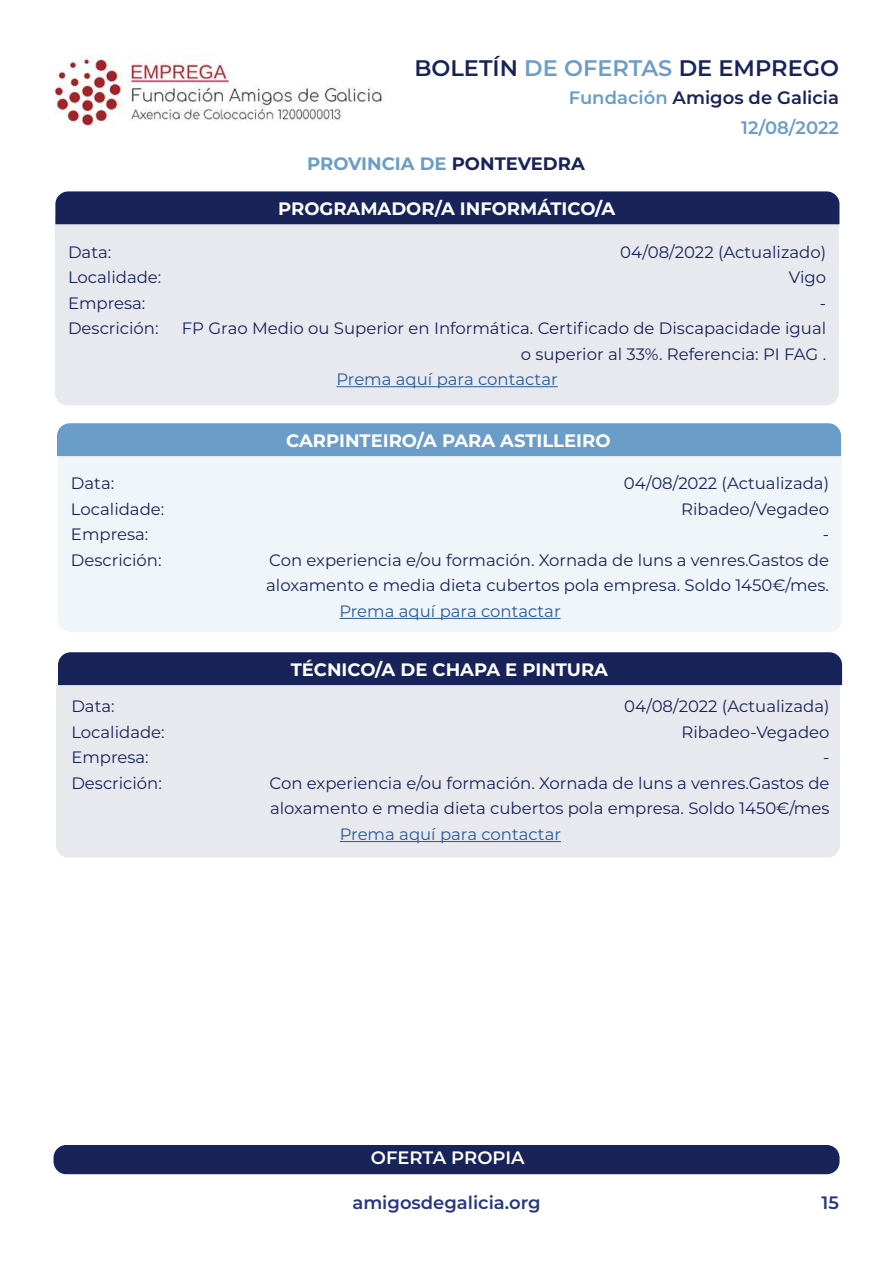
<style>
.page{position:relative;width:893px;height:1263px;background:#fff}
.page>*{position:absolute;margin:0;border:0;box-sizing:border-box;transform-origin:0 0}
.t1{font:600 22.5px "Montserrat";color:#172359}
.t2{font:700 18px "Montserrat";color:#fff}
.t3{font:600 18px/30.3px "Montserrat";color:#6a9dc8;text-align:right}
.t4{font:600 18px "Montserrat";color:#283583}
.t5{font:700 18px "Montserrat";color:#6a9dc8}
.t6{font:600 18px "Montserrat";color:#fff}
.t7{font:16.5px/25.5px "Montserrat";color:#172359}
.t8{font:16.5px "Montserrat";color:#275b9b}
.s1{color:#6a9dc8}
.s2{color:#172359}
</style>
<div class="page">
<img style="left:55px;top:54px;width:327px;height:73px">
<div style="left:54px;top:1145px;width:785px;height:29px;background:#172359;border-radius:13px"></div>
<div style="left:55px;top:224px;width:784px;height:181px;background:#e8e9ee"></div>
<div style="left:55px;top:191px;width:784px;height:33px;background:#172359"></div>
<hr style="left:336px;top:386px;width:222px;height:1px;background:#275b9b">
<div style="left:56px;top:683px;width:784px;height:175px;background:#e8e9ee"></div>
<div style="left:58px;top:652px;width:784px;height:33px;background:#172359"></div>
<hr style="left:340px;top:841px;width:221px;height:1px;background:#275b9b">
<div style="left:58px;top:452px;width:784px;height:180px;background:#f0f5f9"></div>
<div style="left:57px;top:423px;width:784px;height:33px;background:#6a9dc8"></div>
<hr style="left:339px;top:618px;width:222px;height:1px;background:#275b9b">
<h1 class="t1" style="left:414px;top:52px;width:426px">BOLETÍN <span class="s1">DE OFERTAS</span> DE EMPREGO</h1>
<p class="t3" style="left:569px;top:81px;width:272px">Fundación <span class="s2">Amigos de Galicia<br></span>12/08/2022</p>
<p class="t5" style="left:307px;top:150px;width:279px">PROVINCIA DE <span class="s2">PONTEVEDRA</span></p>
<p class="t2" style="left:278px;top:196px;width:339px">PROGRAMADOR/A INFORMÁTICO/A</p>
<p class="t7" style="left:68px;top:238px;width:45px">Data:</p>
<p class="t7" style="left:620px;top:238px;width:207px">04/08/2022 (Actualizado)</p>
<p class="t7" style="left:68px;top:264px;width:95px">Localidade:</p>
<p class="t7" style="left:789px;top:264px;width:39px">Vigo</p>
<p class="t7" style="left:68px;top:289px;width:79px">Empresa:</p>
<p class="t7" style="left:820px;top:289px;width:8px">-</p>
<p class="t7" style="left:68px;top:315px;width:92px">Descrición:</p>
<p class="t7" style="left:182px;top:315px;width:646px;text-align:right">FP Grao Medio ou Superior en Informática. Certificado de Discapacidade igual o superior al 33%. Referencia: PI FAG .</p>
<p class="t8" style="left:336px;top:368px;width:223px">Prema aquí para contactar</p>
<p class="t2" style="left:286px;top:428px;width:326px">CARPINTEIRO/A PARA ASTILLEIRO</p>
<p class="t7" style="left:71px;top:470px;width:45px">Data:</p>
<p class="t7" style="left:624px;top:470px;width:207px">04/08/2022 (Actualizada)</p>
<p class="t7" style="left:71px;top:495px;width:95px">Localidade:</p>
<p class="t7" style="left:681px;top:495px;width:149px">Ribadeo/Vegadeo</p>
<p class="t7" style="left:71px;top:521px;width:79px">Empresa:</p>
<p class="t7" style="left:823px;top:521px;width:8px">-</p>
<p class="t7" style="left:71px;top:546px;width:92px">Descrición:</p>
<p class="t7" style="left:266px;top:546px;width:564px">Con experiencia e/ou formación. Xornada de luns a venres.Gastos de aloxamento e media dieta cubertos pola empresa. Soldo 1450€/mes.</p>
<p class="t8" style="left:339px;top:599px;width:223px">Prema aquí para contactar</p>
<p class="t2" style="left:291px;top:657px;width:319px">TÉCNICO/A DE CHAPA E PINTURA</p>
<p class="t7" style="left:71px;top:693px;width:45px">Data:</p>
<p class="t7" style="left:624px;top:693px;width:207px">04/08/2022 (Actualizada)</p>
<p class="t7" style="left:71px;top:719px;width:95px">Localidade:</p>
<p class="t7" style="left:681px;top:719px;width:150px">Ribadeo-Vegadeo</p>
<p class="t7" style="left:71px;top:744px;width:79px">Empresa:</p>
<p class="t7" style="left:823px;top:744px;width:8px">-</p>
<p class="t7" style="left:71px;top:770px;width:92px">Descrición:</p>
<p class="t7" style="left:270px;top:770px;width:561px">Con experiencia e/ou formación. Xornada de luns a venres.Gastos de aloxamento e media dieta cubertos pola empresa. Soldo 1450€/mes</p>
<p class="t8" style="left:340px;top:823px;width:223px">Prema aquí para contactar</p>
<p class="t6" style="left:371px;top:1145px;width:155px">OFERTA PROPIA</p>
<p class="t4" style="left:352px;top:1190px;width:190px">amigosdegalicia.org</p>
<p class="t4" style="left:822px;top:1190px;width:19px">15</p>
</div>
